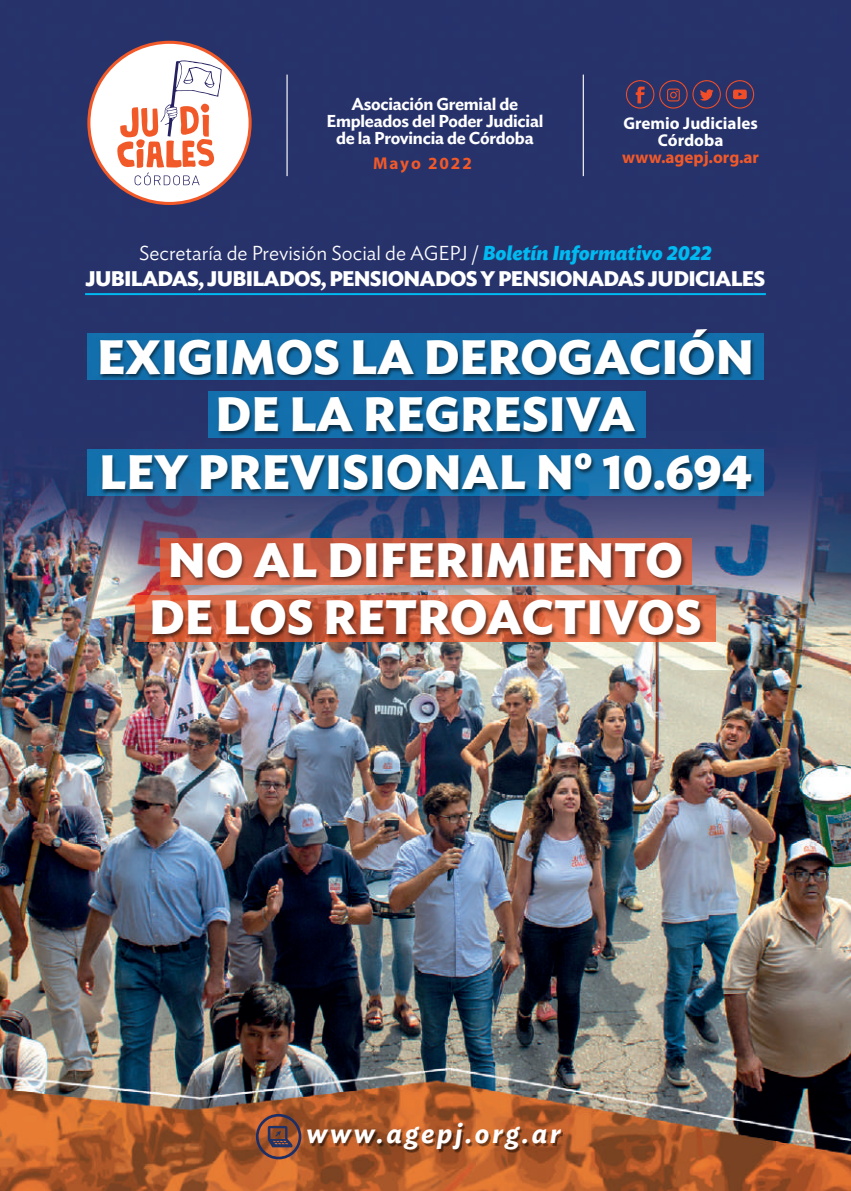
<style>
.page{position:relative;width:851px;height:1191px;background:#fff}
.page>*{position:absolute;margin:0;border:0;box-sizing:border-box;transform-origin:0 0}
.t1{font:700 47.8px/57.4px "Ideal Sans";color:#fff;text-align:center}
.t2{font:italic 600 28px "Ideal Sans";letter-spacing:.1em;color:#fff}
.t3{font:700 21px "Ideal Sans";letter-spacing:-.035em;color:#fff}
.t4{font:300 20px "Ideal Sans";color:#fff}
.t5{font:600 17.2px/17px "Ideal Sans";letter-spacing:-.015em;color:#fff;text-align:center}
.t6{font:700 17.2px/17px "Myriad Pro";color:#fff;text-align:center}
.t7{font:700 17.2px "Myriad Pro";color:#f15929}
.t8{font:700 17.2px "Myriad Pro";letter-spacing:.11em;color:#f15929}
.s1{font-weight:700;font-style:italic;color:#00baf1}
</style>
<div class="page">
<img style="left:0;top:0;width:850px;height:1191px">
<img style="left:12px;top:321px;width:830px;height:215px">
<img style="left:78px;top:524px;width:699px;height:215px">
<div style="left:89px;top:42px;width:161px;height:161px;background:#fff;border-radius:50%"></div>
<div style="left:88px;top:41px;width:163px;height:164px;border:3px solid #f15929;border-radius:50%"></div>
<svg style="left:117px;top:60px;width:104px;height:125px"></svg>
<svg style="left:626px;top:80px;width:128px;height:29px;background:#4f375d"></svg>
<hr style="left:286px;top:75px;width:1px;height:101px;background:#fff">
<hr style="left:582px;top:75px;width:1px;height:101px;background:#fff">
<hr style="left:85px;top:293px;width:680px;height:2px;background:#00baf1">
<img style="left:89px;top:1113px;width:692px;height:78px">
<p class="t5" style="left:326px;top:96px;width:218px">Asociación Gremial de<br>Empleados del Poder Judicial de la Provincia de Córdoba</p>
<p class="t6" style="left:623px;top:116px;width:136px">Gremio Judiciales<br>Córdoba</p>
<p class="t8" style="left:373px;top:156px;width:100px">Mayo 2022</p>
<p class="t7" style="left:622px;top:150px;width:138px">www.agepj.org.ar</p>
<p class="t4" style="left:139px;top:245px;width:574px">Secretaría de Previsión Social de AGEPJ / <span class="s1">Boletín Informativo 2022</span></p>
<p class="t3" style="left:86px;top:266px;width:681px">JUBILADAS, JUBILADOS, PENSIONADOS Y PENSIONADAS JUDICIALES</p>
<p class="t1" style="left:97px;top:329px;width:658px">EXIGIMOS LA DEROGACIÓN<br>DE LA REGRESIVA<br>LEY PREVISIONAL Nº 10.694</p>
<p class="t1" style="left:149px;top:532px;width:554px">NO AL DIFERIMIENTO<br>DE LOS RETROACTIVOS</p>
<p class="t2" style="left:306px;top:1123px;width:255px">www.agepj.org.ar</p>
</div>
